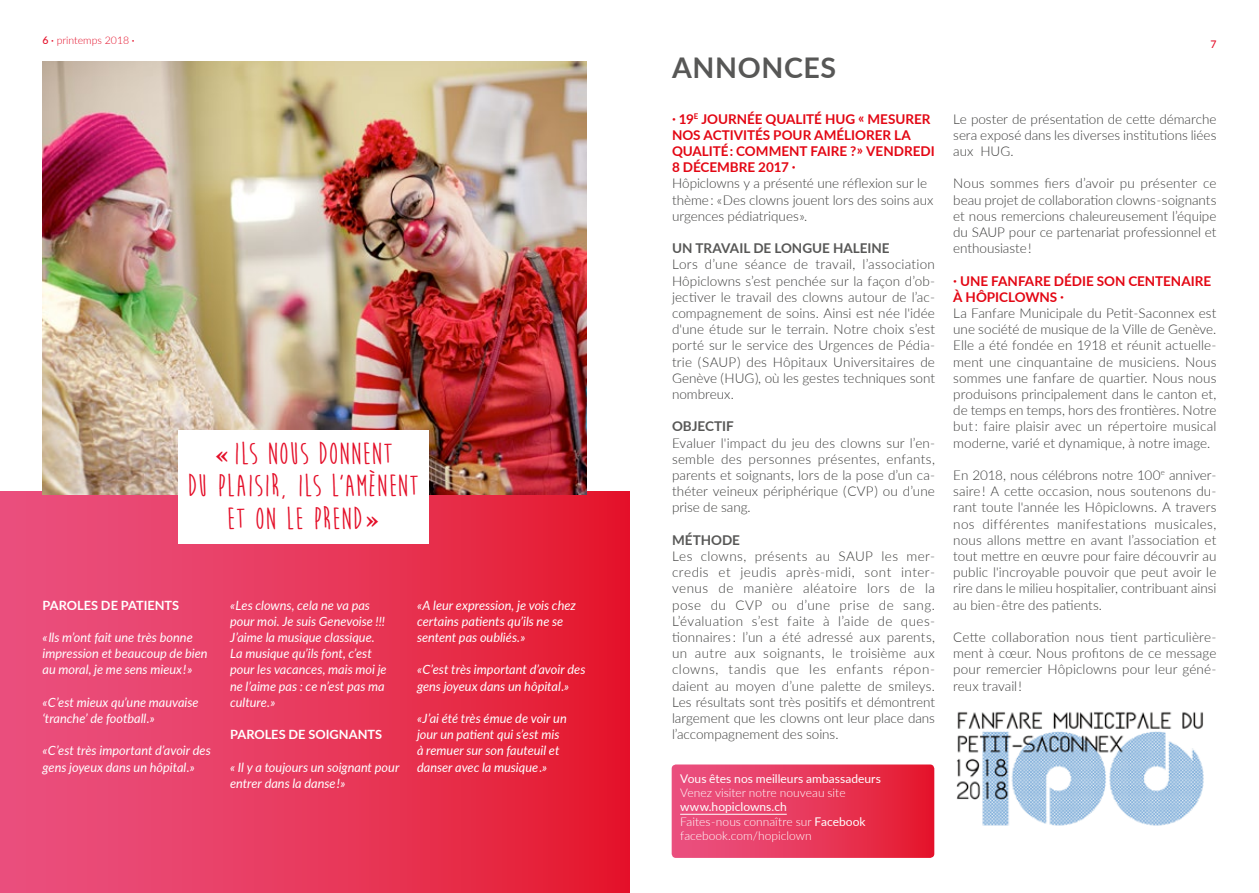
<style>
.page{position:relative;width:1259px;height:893px;background:#fff}
.page>*{position:absolute;margin:0;border:0;box-sizing:border-box;transform-origin:0 0}
.t1{font:700 31.5px/32.4px "Moon Flower";letter-spacing:.02em;color:#e40e28;text-align:center}
.t2{font:700 28.5px "Lato";letter-spacing:.025em;color:#575756}
.t3{font:300 13.5px/16.2px "Lato";color:#3c3c3b;text-align:justify}
.t4{font:700 13.5px/16.2px "Lato";color:#e30613}
.t5{font:700 13.5px "Lato";color:#575756}
.t6{font:italic 12.75px/16.2px "Lato";color:#fff}
.t7{font:700 12.75px "Lato";color:#fff}
.t8{font:300 12px/14.4px "Lato";color:#fff}
.t9{font:12px "Lato";letter-spacing:.005em;color:#fff}
.t10{font:300 10.5px "Lato";color:#e40e28}
.t11{font:500 10.5px "Lato";color:#e40e28}
.s1{font-weight:500}
.s2{font-weight:400}
</style>
<div class="page">
<div style="left:0;top:491px;width:629px;height:402px;background:linear-gradient(to right,#eb5484,#e51a2f)"></div>
<img style="left:43px;top:62px;width:544px;height:432px">
<div style="left:178px;top:430px;width:250px;height:114px;background:#fff"></div>
<svg style="left:671px;top:764px;width:263px;height:94px;background:#e8395c"></svg>
<hr style="left:680px;top:814px;width:107px;height:1px;background:#fff">
<img style="left:956px;top:712px;width:248px;height:114px">
<p class="t10" style="left:43px;top:33px;width:94px"><span class="s1">6 ·</span> printemps 2018 <span class="s1">·</span></p>
<p class="t11" style="left:1210px;top:36px;width:8px">7</p>
<h1 class="t1" style="left:187px;top:438px;width:233px">« ILS NOUS DONNENT<br>DU PLAISIR, ILS L’AMÈNENT<br>ET ON LE PREND»</h1>
<p class="t7" style="left:43px;top:595px;width:138px">PAROLES DE PATIENTS</p>
<p class="t6" style="left:43px;top:629px;width:167px">« lls m’ont fait une très bonne impression et beaucoup de bien au moral, je me sens mieux ! »</p>
<p class="t6" style="left:43px;top:693px;width:158px">« C’est mieux qu’une mauvaise ‘tranche’ de football .»</p>
<p class="t6" style="left:43px;top:742px;width:170px">« C’est très important d’avoir des gens joyeux dans un hôpital .»</p>
<p class="t6" style="left:230px;top:596px;width:158px">« Les clowns, cela ne va pas pour moi. Je suis Genevoise !!!<br>J’aime la musique classique.<br>La musique qu’ils font, c’est pour les vacances, mais moi je ne l’aime pas : ce n’est pas ma culture. »</p>
<p class="t7" style="left:230px;top:725px;width:153px">PAROLES DE SOIGNANTS</p>
<p class="t6" style="left:230px;top:758px;width:171px">« Il y a toujours un soignant pour entrer dans la danse ! »</p>
<p class="t6" style="left:417px;top:596px;width:160px">« A leur expression, je vois chez certains patients qu’ils ne se sentent pas oubliés. »</p>
<p class="t6" style="left:417px;top:661px;width:170px">« C’est très important d’avoir des gens joyeux dans un hôpital .»</p>
<p class="t6" style="left:417px;top:710px;width:151px">« J’ai été très émue de voir un jour un patient qui s’est mis à remuer sur son fauteuil et danser avec la musique .»</p>
<h2 class="t2" style="left:672px;top:47px;width:166px">ANNONCES</h2>
<p class="t4" style="left:672px;top:110px;width:264px">· 19<sup>E</sup> JOURNÉE QUALITÉ HUG « MESURER<br>NOS ACTIVITÉS POUR AMÉLIORER LA<br>QUALITÉ : COMMENT FAIRE ? » VENDREDI<br>8 DÉCEMBRE 2017 ·</p>
<p class="t3" style="left:672px;top:175px;width:263px;text-align:left">Hôpiclowns y a présenté une réflexion sur le thème : « Des clowns jouent lors des soins aux urgences pédiatriques ».</p>
<p class="t5" style="left:672px;top:238px;width:219px">UN TRAVAIL DE LONGUE HALEINE</p>
<p class="t3" style="left:672px;top:256px;width:264px">Lors d’une séance de travail, l’association Hôpiclowns s’est penchée sur la façon d’ob&shy;jectiver le travail des clowns autour de l’ac&shy;compagnement de soins. Ainsi est née l'idée d'une étude sur le terrain. Notre choix s’est porté sur le service des Urgences de Pédia&shy;trie ( SAUP ) des Hôpitaux Universitaires de Genève ( HUG ), où les gestes techniques sont nombreux.</p>
<p class="t5" style="left:672px;top:416px;width:63px">OBJECTIF</p>
<p class="t3" style="left:672px;top:434px;width:264px">Evaluer l'impact du jeu des clowns sur l’en&shy;semble des personnes présentes, enfants, parents et soignants, lors de la pose d’un ca&shy;théter veineux périphérique ( CVP ) ou d’une prise de sang.</p>
<p class="t5" style="left:672px;top:530px;width:70px">MÉTHODE</p>
<p class="t3" style="left:672px;top:547px;width:264px">Les clowns, présents au SAUP les mer&shy;credis et jeudis après-midi, sont inter&shy;venus de manière aléatoire lors de la pose du CVP ou d’une prise de sang.<br>L’évaluation s’est faite à l’aide de ques&shy;tionnaires : l’un a été adressé aux parents, un autre aux soignants, le troisième aux clowns, tandis que les enfants répon&shy;daient au moyen d’une palette de smileys.<br>Les résultats sont très positifs et démontrent largement que les clowns ont leur place dans l’accompagnement des soins.</p>
<p class="t9" style="left:680px;top:770px;width:202px">Vous êtes nos meilleurs ambassadeurs</p>
<p class="t8" style="left:680px;top:785px;width:167px">Venez visiter notre nouveau site</p>
<p class="t8" style="left:680px;top:799px;width:187px"><span class="s2">www.hopiclowns.ch<br></span>Faites - nous connaître sur <span class="s2">Facebook </span>facebook.com/hopiclown</p>
<p class="t3" style="left:953px;top:110px;width:265px">Le poster de présentation de cette démarche sera exposé dans les diverses institutions liées aux HUG.</p>
<p class="t3" style="left:953px;top:175px;width:265px">Nous sommes fiers d’avoir pu présenter ce beau projet de collaboration clowns - soignants et nous remercions chaleureusement l’équipe du SAUP pour ce partenariat professionnel et enthousiaste !</p>
<p class="t4" style="left:953px;top:272px;width:259px">· UNE FANFARE DÉDIE SON CENTENAIRE<br>À HÔPICLOWNS ·</p>
<p class="t3" style="left:953px;top:304px;width:265px">La Fanfare Municipale du Petit-Saconnex est une société de musique de la Ville de Genève.<br>Elle a été fondée en 1918 et réunit actuelle&shy;ment une cinquantaine de musiciens. Nous sommes une fanfare de quartier. Nous nous produisons principalement dans le canton et, de temps en temps, hors des frontières. Notre but : faire plaisir avec un répertoire musical moderne, varié et dynamique, à notre image.</p>
<p class="t3" style="left:953px;top:466px;width:265px">En 2018, nous célébrons notre 100<sup>e</sup> anniver&shy;saire ! A cette occasion, nous soutenons du&shy;rant toute l'année les Hôpiclowns. A travers nos différentes manifestations musicales, nous allons mettre en avant l’association et tout mettre en œuvre pour faire découvrir au public l'incroyable pouvoir que peut avoir le rire dans le milieu hospitalier, contribuant ainsi au bien - être des patients.</p>
<p class="t3" style="left:953px;top:628px;width:265px">Cette collaboration nous tient particulière&shy;ment à cœur. Nous profitons de ce message pour remercier Hôpiclowns pour leur géné&shy;reux travail !</p>
</div>
